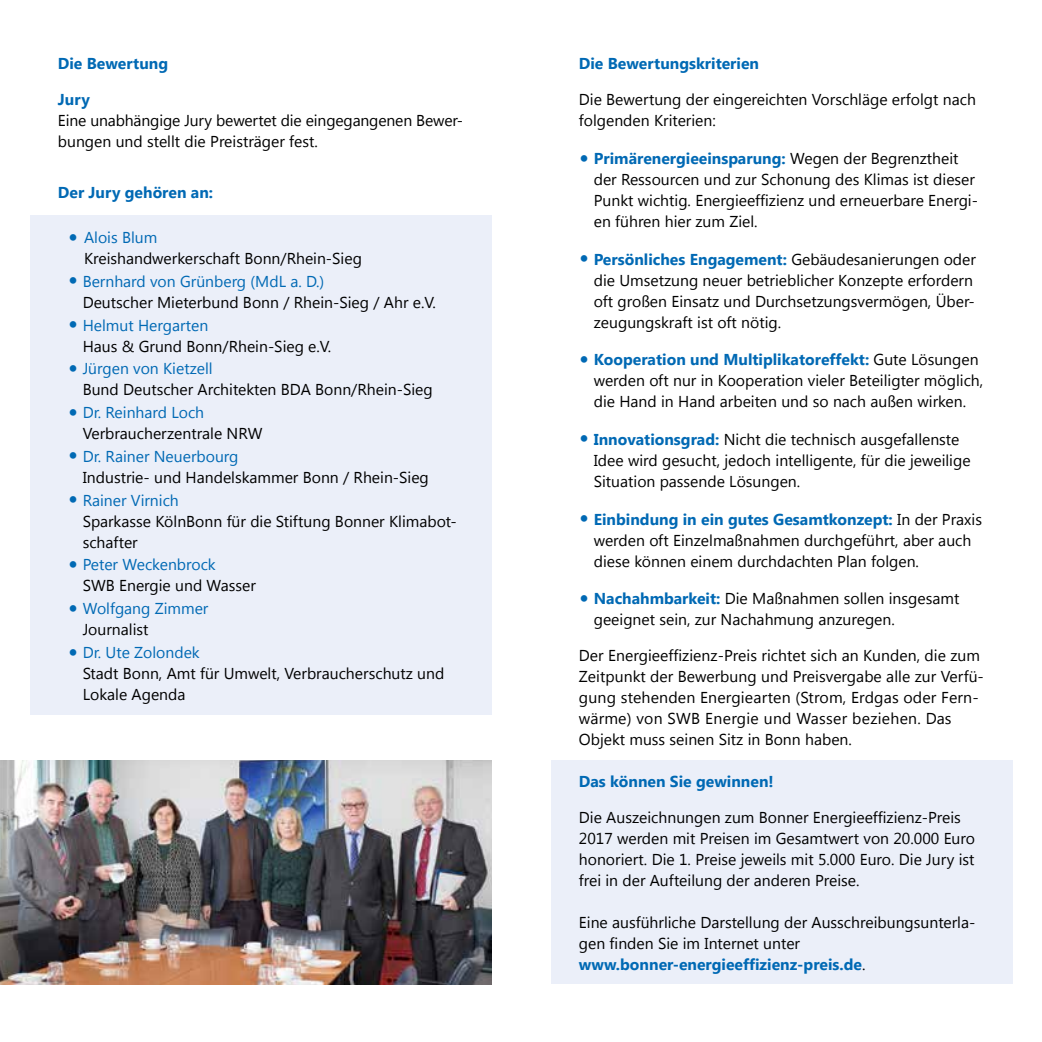
<style>
.page{position:relative;width:1042px;height:1042px;background:#fff}
.page>*{position:absolute;margin:0;border:0;box-sizing:border-box;transform-origin:0 0}
.t1{font:15.75px/21px "Segoe UI";color:#000}
.t2{font:700 15.75px "Segoe UI";color:#0069b4}
.t3{font:15.75px/21px "Segoe UI";color:#0069b4}
.s1{font-size:26.25px;color:#0069b4}
.s2{color:#0069b4}
.s3{font-size:26.25px}
.s4{color:#000}
.s5{font-weight:700;color:#0069b4}
</style>
<div class="page">
<div style="left:551px;top:761px;width:461px;height:223px;background:#e9eef9"></div>
<div style="left:30px;top:215px;width:461px;height:499px;background:#e9eef9"></div>
<img style="left:0;top:761px;width:491px;height:223px">
<p class="t2" style="left:58px;top:53px;width:112px">Die Bewertung</p>
<p class="t2" style="left:58px;top:88px;width:33px">Jury</p>
<p class="t1" style="left:58px;top:109px;width:407px">Eine unabhängige Jury bewertet die eingegangenen Bewer&shy;bungen und stellt die Preisträger fest.</p>
<p class="t2" style="left:58px;top:181px;width:157px">Der Jury gehören an:</p>
<p class="t1" style="left:84px;top:226px;width:279px;text-indent:-16px"><span class="s1">•</span> <span class="s2">Alois Blum<br></span>Kreishandwerkerschaft Bonn/Rhein-Sieg</p>
<p class="t1" style="left:83px;top:270px;width:355px;text-indent:-15px"><span class="s1">•</span> <span class="s2">Bernhard von Grünberg (MdL a. D.)<br></span>Deutscher Mieterbund Bonn / Rhein-Sieg / Ahr e.V.</p>
<p class="t1" style="left:83px;top:314px;width:250px;text-indent:-15px"><span class="s1">•</span> <span class="s2">Helmut Hergarten<br></span>Haus &amp; Grund Bonn/Rhein-Sieg e.V.</p>
<p class="t1" style="left:83px;top:357px;width:351px;text-indent:-15px"><span class="s1">•</span> <span class="s2">Jürgen von Kietzell<br></span>Bund Deutscher Architekten BDA Bonn/Rhein-Sieg</p>
<p class="t1" style="left:83px;top:401px;width:181px;text-indent:-15px"><span class="s1">•</span> <span class="s2">Dr. Reinhard Loch<br></span>Verbraucherzentrale NRW</p>
<p class="t1" style="left:83px;top:445px;width:348px;text-indent:-15px"><span class="s1">•</span> <span class="s2">Dr. Rainer Neuerbourg<br></span>Industrie- und Handelskammer Bonn / Rhein-Sieg</p>
<p class="t1" style="left:83px;top:489px;width:375px;text-indent:-15px"><span class="s1">•</span> <span class="s2">Rainer Virnich<br></span>Sparkasse KölnBonn für die Stiftung Bonner Klimabot&shy;schafter</p>
<p class="t1" style="left:83px;top:553px;width:175px;text-indent:-15px"><span class="s1">•</span> <span class="s2">Peter Weckenbrock<br></span>SWB Energie und Wasser</p>
<p class="t3" style="left:83px;top:597px;width:127px;text-indent:-15px"><span class="s3">•</span> Wolfgang Zimmer<br><span class="s4">Journalist</span></p>
<p class="t1" style="left:83px;top:641px;width:363px;text-indent:-15px"><span class="s1">•</span> <span class="s2">Dr. Ute Zolondek<br></span>Stadt Bonn, Amt für Umwelt, Verbraucherschutz und<br>Lokale Agenda</p>
<p class="t2" style="left:579px;top:53px;width:182px">Die Bewertungskriterien</p>
<p class="t1" style="left:579px;top:88px;width:399px">Die Bewertung der eingereichten Vorschläge erfolgt nach folgenden Kriterien:</p>
<p class="t1" style="left:594px;top:147px;width:386px;text-indent:-15px"><span class="s1">•</span> <span class="s5">Primärenergieeinsparung:</span> Wegen der Begrenztheit der Ressourcen und zur Schonung des Klimas ist dieser Punkt wichtig. Energieeffizienz und erneuerbare Energi&shy;en führen hier zum Ziel.</p>
<p class="t1" style="left:594px;top:248px;width:384px;text-indent:-15px"><span class="s1">•</span> <span class="s5">Persönliches Engagement:</span> Gebäudesanierungen oder die Umsetzung neuer betrieblicher Konzepte erfordern oft großen Einsatz und Durchsetzungsvermögen, Über&shy;zeugungskraft ist oft nötig.</p>
<p class="t1" style="left:594px;top:348px;width:391px;text-indent:-15px"><span class="s1">•</span> <span class="s5">Kooperation und Multiplikatoreffekt:</span> Gute Lösungen werden oft nur in Kooperation vieler Beteiligter möglich, die Hand in Hand arbeiten und so nach außen wirken.</p>
<p class="t1" style="left:594px;top:428px;width:378px;text-indent:-15px"><span class="s1">•</span> <span class="s5">Innovationsgrad:</span> Nicht die technisch ausgefallenste<br>Idee wird gesucht, jedoch intelligente, für die jeweilige<br>Situation passende Lösungen.</p>
<p class="t1" style="left:594px;top:508px;width:390px;text-indent:-15px"><span class="s1">•</span> <span class="s5">Einbindung in ein gutes Gesamtkonzept:</span> In der Praxis werden oft Einzelmaßnahmen durchgeführt, aber auch diese können einem durchdachten Plan folgen.</p>
<p class="t1" style="left:594px;top:587px;width:367px;text-indent:-15px"><span class="s1">•</span> <span class="s5">Nachahmbarkeit:</span> Die Maßnahmen sollen insgesamt geeignet sein, zur Nachahmung anzuregen.</p>
<p class="t1" style="left:579px;top:644px;width:406px">Der Energieeffizienz-Preis richtet sich an Kunden, die zum Zeitpunkt der Bewerbung und Preisvergabe alle zur Verfü&shy;gung stehenden Energiearten (Strom, Erdgas oder Fern&shy;wärme) von SWB Energie und Wasser beziehen. Das Objekt muss seinen Sitz in Bonn haben.</p>
<p class="t2" style="left:579px;top:770px;width:196px">Das können Sie gewinnen!</p>
<p class="t1" style="left:579px;top:806px;width:398px">Die Auszeichnungen zum Bonner Energieeffizienz-Preis 2017 werden mit Preisen im Gesamtwert von 20.000 Euro honoriert. Die 1. Preise jeweils mit 5.000 Euro. Die Jury ist frei in der Aufteilung der anderen Preise.</p>
<p class="t1" style="left:579px;top:911px;width:398px">Eine ausführliche Darstellung der Ausschreibungsunterla&shy;gen finden Sie im Internet unter <span class="s5">www.bonner-energieeffizienz-preis.de</span>.</p>
</div>
